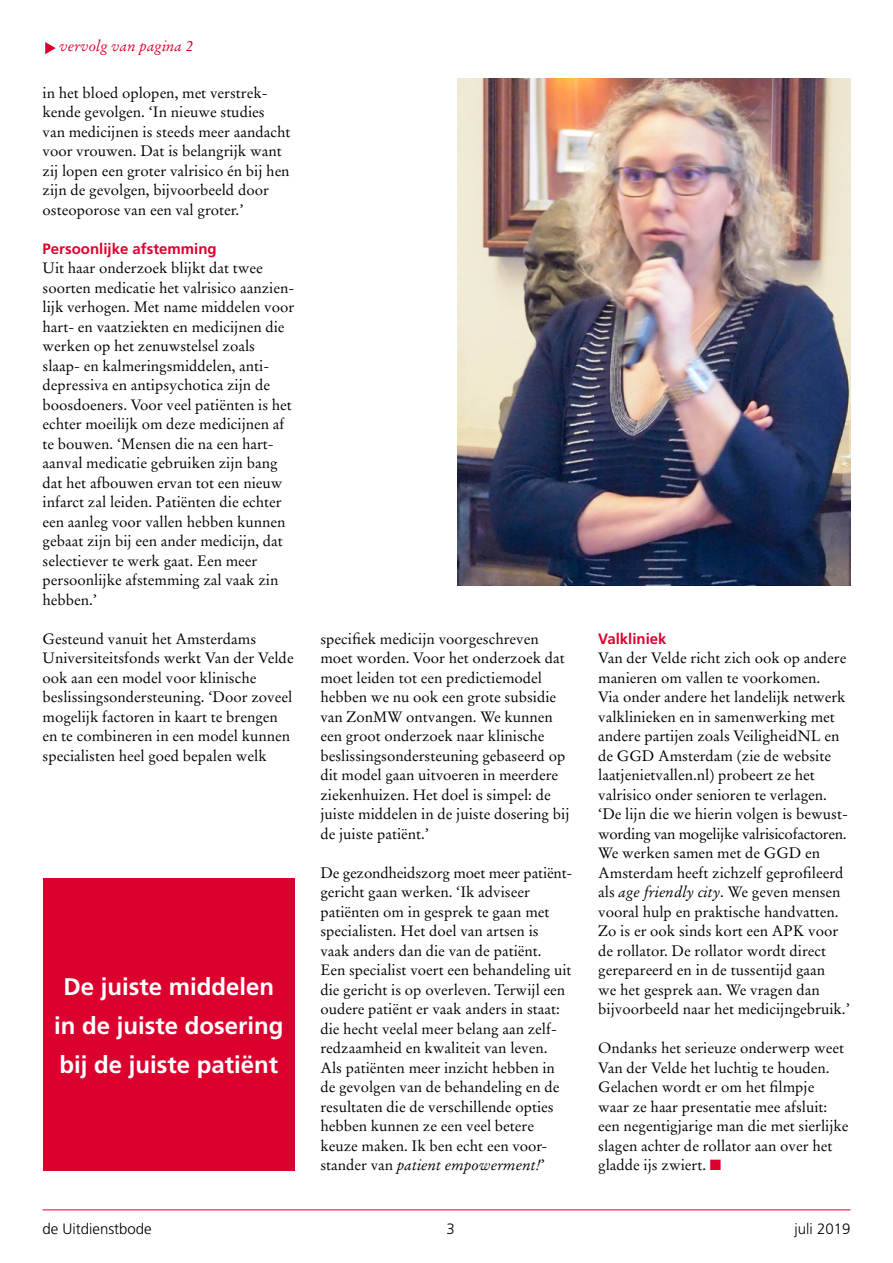
<style>
.page{position:relative;width:893px;height:1263px;background:#fff}
.page>*{position:absolute;margin:0;border:0;box-sizing:border-box;transform-origin:0 0}
.t1{font:700 24px/39px "Frutiger";color:#fff;text-align:center}
.t2{font:15px/19.5px "Stempel Garamond";color:#000}
.t3{font:700 15px "Frutiger";color:#dc002e}
.t4{font:300 15px "Frutiger";color:#000}
.t5{font:italic 15px "Stempel Garamond";color:#dc002e}
.s1{font-style:italic}
.s2{color:#dc002e}
</style>
<div class="page">
<hr style="left:43px;top:1209px;width:807px;height:1px;background:#dc002e">
<svg style="left:45px;top:42px;width:11px;height:12px"></svg>
<div style="left:43px;top:878px;width:252px;height:292px;background:#dc002e"></div>
<img style="left:458px;top:78px;width:392px;height:507px">
<p class="t5" style="left:60px;top:37px;width:135px">vervolg van pagina 2</p>
<p class="t2" style="left:43px;top:83px;width:249px">in het bloed oplopen, met verstrek&shy;kende gevolgen. ‘In nieuwe studies van medicijnen is steeds meer aandacht voor vrouwen. Dat is belangrijk want zij lopen een groter valrisico én bij hen zijn de gevolgen, bijvoorbeeld door osteoporose van een val groter.’</p>
<p class="t3" style="left:43px;top:239px;width:176px">Persoonlijke afstemming</p>
<p class="t2" style="left:43px;top:258px;width:253px">Uit haar onderzoek blijkt dat twee soorten medicatie het valrisico aanzien&shy;lijk verhogen. Met name middelen voor hart- en vaatziekten en medicijnen die werken op het zenuwstelsel zoals slaap- en kalmeringsmiddelen, anti&shy;depressiva en antipsychotica zijn de boosdoeners. Voor veel patiënten is het echter moeilijk om deze medicijnen af te bouwen. ‘Mensen die na een hart&shy;aanval medicatie gebruiken zijn bang dat het afbouwen ervan tot een nieuw infarct zal leiden. Patiënten die echter een aanleg voor vallen hebben kunnen gebaat zijn bij een ander medicijn, dat selectiever te werk gaat. Een meer persoonlijke afstemming zal vaak zin hebben.’</p>
<p class="t2" style="left:43px;top:629px;width:253px">Gesteund vanuit het Amsterdams Universiteitsfonds werkt Van der Velde ook aan een model voor klinische beslissingsondersteuning. ‘Door zoveel mogelijk factoren in kaart te brengen en te combineren in een model kunnen specialisten heel goed bepalen welk</p>
<h1 class="t1" style="left:54px;top:967px;width:231px">De juiste middelen in de juiste dosering bij de juiste patiënt</h1>
<p class="t2" style="left:320px;top:629px;width:251px">specifiek medicijn voorgeschreven moet worden. Voor het onderzoek dat moet leiden tot een predictiemodel hebben we nu ook een grote subsidie van ZonMW ontvangen. We kunnen een groot onderzoek naar klinische beslissingsondersteuning gebaseerd op dit model gaan uitvoeren in meerdere ziekenhuizen. Het doel is simpel: de juiste middelen in de juiste dosering bij de juiste patiënt.’</p>
<p class="t2" style="left:320px;top:863px;width:254px">De gezondheidszorg moet meer patiënt&shy;gericht gaan werken. ‘Ik adviseer patiënten om in gesprek te gaan met specialisten. Het doel van artsen is<br>vaak anders dan die van de patiënt.<br>Een specialist voert een behandeling uit die gericht is op overleven. Terwijl een oudere patiënt er vaak anders in staat: die hecht veelal meer belang aan zelf&shy;redzaamheid en kwaliteit van leven.<br>Als patiënten meer inzicht hebben in de gevolgen van de behandeling en de resultaten die de verschillende opties hebben kunnen ze een veel betere keuze maken. Ik ben echt een voor&shy;stander van <span class="s1">patient empowerment!</span>’</p>
<p class="t3" style="left:598px;top:629px;width:70px">Valkliniek</p>
<p class="t2" style="left:598px;top:648px;width:253px">Van der Velde richt zich ook op andere manieren om vallen te voorkomen.<br>Via onder andere het landelijk netwerk valklinieken en in samenwerking met andere partijen zoals VeiligheidNL en de GGD Amsterdam (zie de website laatjenietvallen.nl) probeert ze het valrisico onder senioren te verlagen. ‘De lijn die we hierin volgen is bewust&shy;wording van mogelijke valrisicofactoren.<br>We werken samen met de GGD en Amsterdam heeft zichzelf geprofileerd als <span class="s1">age friendly city</span>. We geven mensen vooral hulp en praktische handvatten.<br>Zo is er ook sinds kort een APK voor de rollator. De rollator wordt direct gerepareerd en in de tussentijd gaan<br>we het gesprek aan. We vragen dan bijvoorbeeld naar het medicijngebruik.’</p>
<p class="t2" style="left:598px;top:1038px;width:252px">Ondanks het serieuze onderwerp weet Van der Velde het luchtig te houden.<br>Gelachen wordt er om het filmpje waar ze haar presentatie mee afsluit: een negentigjarige man die met sierlijke slagen achter de rollator aan over het gladde ijs zwiert. <span class="s2">■</span></p>
<p class="t4" style="left:43px;top:1221px;width:111px">de Uitdienstbode</p>
<p class="t4" style="left:447px;top:1221px;width:10px">3</p>
<p class="t4" style="left:795px;top:1221px;width:57px">juli 2019</p>
</div>
